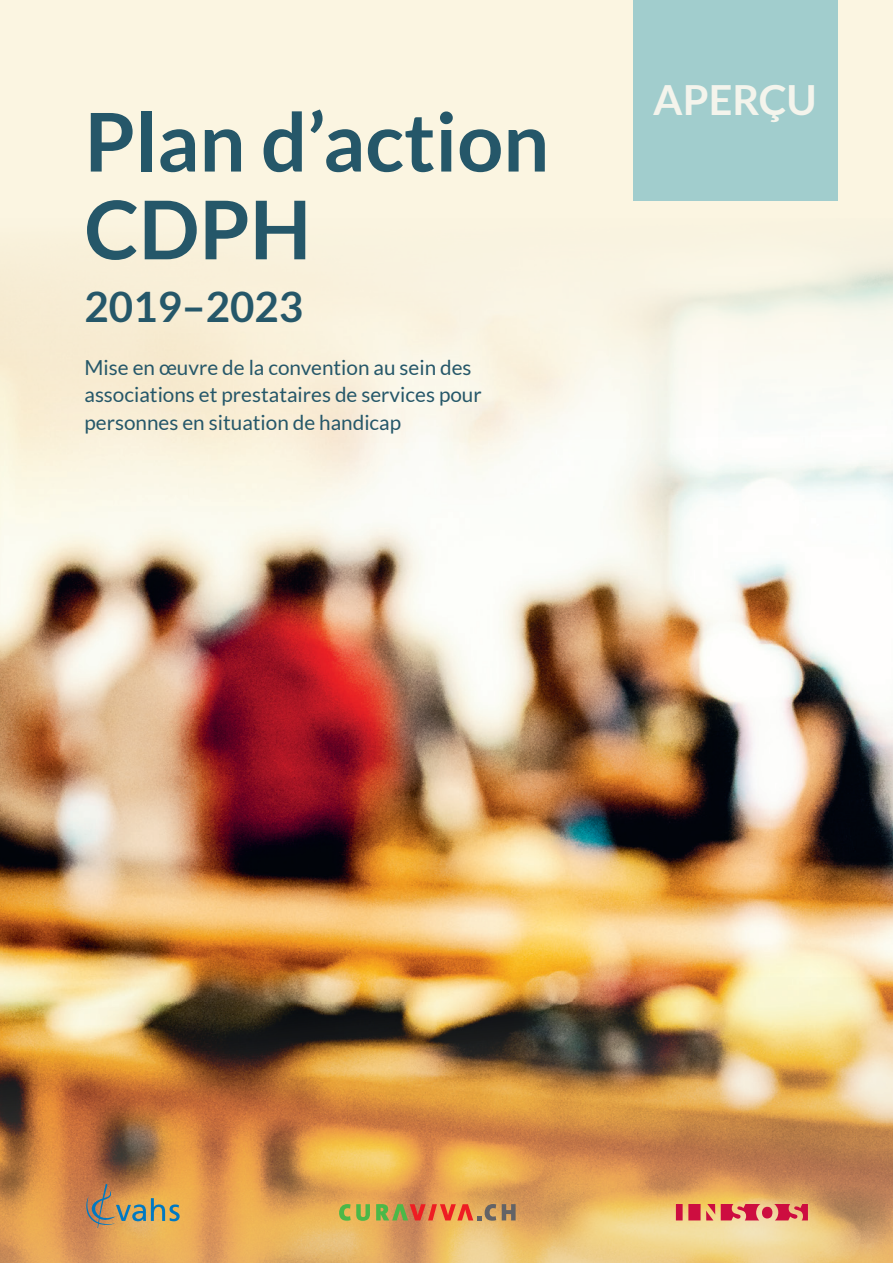
<style>
.page{position:relative;width:893px;height:1263px;background:#fbf5e1}
.page>*{position:absolute;margin:0;border:0;box-sizing:border-box;transform-origin:0 0}
.t1{font:700 81px/87.8px "Lato";color:#255769}
.t2{font:700 42px "Lato";color:#255769}
.t3{font:700 41.55px "Lato";color:#f4f4ec}
.t4{font:20.7px "Lato";color:#255769}
</style>
<div class="page">
<img style="left:0;top:262px;width:893px;height:715px">
<img style="left:0;top:977px;width:893px;height:286px">
<svg style="left:86px;top:1185px;width:94px;height:42px;background:#b99763"></svg>
<svg style="left:676px;top:1204px;width:132px;height:16px;background:#db5d5e"></svg>
<svg style="left:339px;top:1204px;width:31px;height:17px"></svg>
<svg style="left:502px;top:1204px;width:14px;height:16px"></svg>
<svg style="left:376px;top:1204px;width:120px;height:17px;background:#c5814b"></svg>
<div style="left:633px;top:0;width:204px;height:201px;background:#a1cdcd"></div>
<p class="t1" style="left:85px;top:97px;width:466px">Plan d’action<br>CDPH</p>
<p class="t2" style="left:85px;top:283px;width:220px">2019–2023</p>
<p class="t4" style="left:85px;top:356px;width:389px">Mise en œuvre de la convention au sein des</p>
<p class="t4" style="left:85px;top:383px;width:399px">associations et prestataires de services pour</p>
<p class="t4" style="left:85px;top:411px;width:318px">personnes en situation de handicap</p>
<p class="t3" style="left:653px;top:76px;width:165px">APERÇU</p>
</div>
